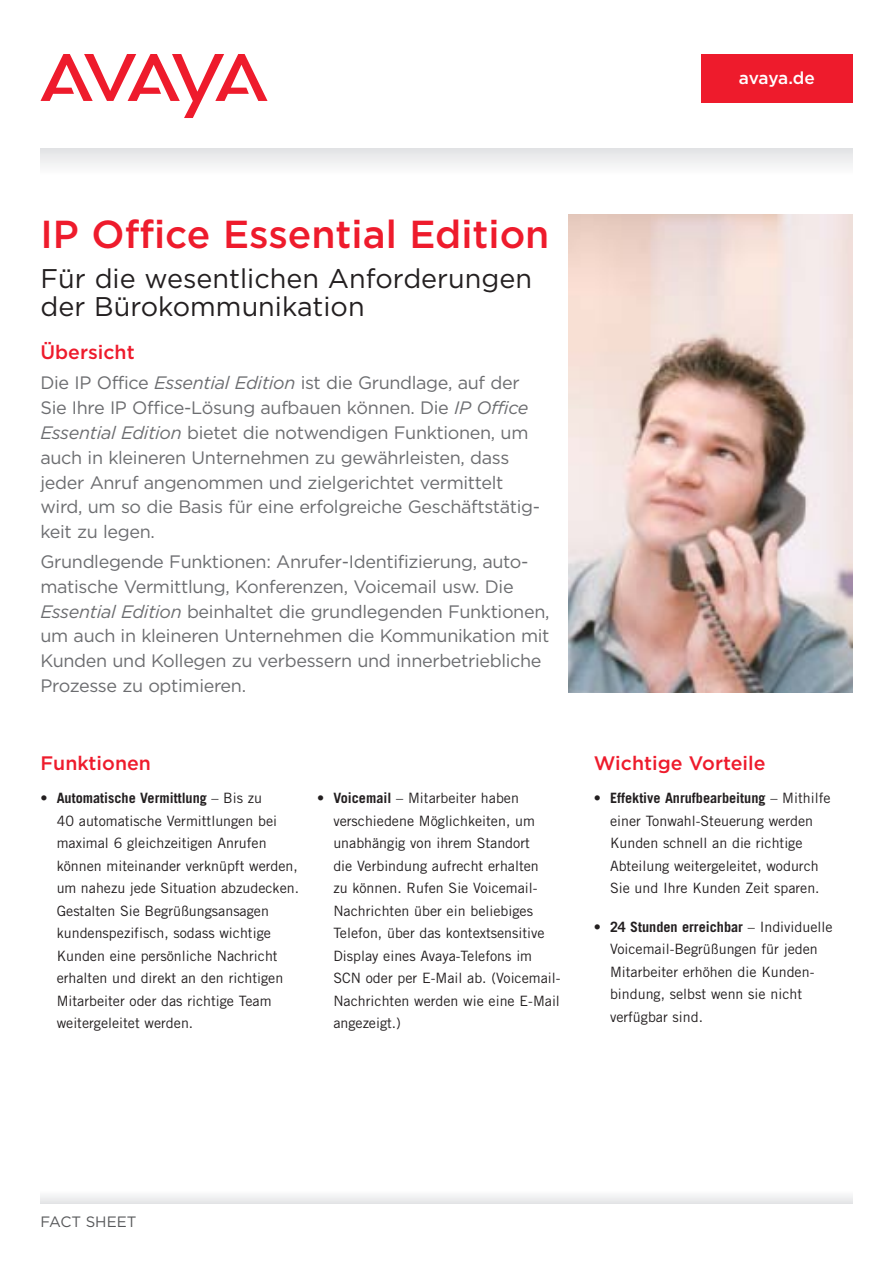
<style>
.page{position:relative;width:893px;height:1263px;background:#fff}
.page>*{position:absolute;margin:0;border:0;box-sizing:border-box;transform-origin:0 0}
.fact_sheet_title{font:500 39px "Gotham";color:#ee1b2c}
._2title{font:27px/28.5px "Gotham";color:#231f20}
.sub_head_PMS_485_cmy{font:500 19.5px "Gotham";color:#ee1b2c}
.intro{font:18px/24.8px "Gotham";letter-spacing:-.02em;color:#6c6d70}
.Collateral_Box{font:500 17.25px "Gotham";letter-spacing:-.02em;color:#fff}
.Collateral_ID{font:15px "Gotham";color:#57585a}
.bullet_body{font:14.25px/22.5px "Trade Gothic";color:#231f20}
.s1{font-style:italic}
.s2{font-weight:700}
</style>
<div class="page">
<svg style="left:40px;top:54px;width:228px;height:64px"></svg>
<div style="left:40px;top:148px;width:812px;height:27px;background:linear-gradient(to right,#f0f0f1,#f0f0f1)"></div>
<div style="left:40px;top:1190px;width:812px;height:13px;background:#f2f3f4"></div>
<div style="left:701px;top:54px;width:151px;height:49px;background:#ee1b2c"></div>
<img style="left:568px;top:214px;width:284px;height:479px">
<p class="Collateral_Box" style="left:739px;top:68px;width:77px">avaya.de</p>
<p class="fact_sheet_title" style="left:40px;top:212px;width:510px">IP Office Essential Edition</p>
<p class="_2title" style="left:40px;top:263px;width:493px">Für die wesentlichen Anforderungen der Bürokommunikation</p>
<p class="sub_head_PMS_485_cmy" style="left:40px;top:341px;width:96px">Übersicht</p>
<p class="intro" style="left:40px;top:370px;width:501px">Die IP Office <span class="s1">Essential Edition</span> ist die Grundlage, auf der Sie Ihre IP Office-Lösung aufbauen können. Die <span class="s1">IP Office Essential Edition</span> bietet die notwendigen Funktionen, um auch in kleineren Unternehmen zu gewährleisten, dass jeder Anruf angenommen und zielgerichtet vermittelt wird, um so die Basis für eine erfolgreiche Geschäftstätig&shy;keit zu legen.</p>
<p class="intro" style="left:40px;top:549px;width:511px">Grundlegende Funktionen: Anrufer-Identifizierung, auto&shy;matische Vermittlung, Konferenzen, Voicemail usw. Die <span class="s1">Essential Edition</span> beinhaltet die grundlegenden Funktionen, um auch in kleineren Unternehmen die Kommunikation mit Kunden und Kollegen zu verbessern und innerbetriebliche Prozesse zu optimieren.</p>
<p class="sub_head_PMS_485_cmy" style="left:40px;top:752px;width:112px">Funktionen</p>
<p class="bullet_body" style="left:57px;top:786px;width:244px;text-indent:-16px">• <span class="s2">Automatische Vermittlung</span> – Bis zu<br>40 automatische Vermittlungen bei maximal 6 gleichzeitigen Anrufen können miteinander verknüpft werden, um nahezu jede Situation abzudecken.<br>Gestalten Sie Begrüßungsansagen kundenspezifisch, sodass wichtige Kunden eine persönliche Nachricht erhalten und direkt an den richtigen Mitarbeiter oder das richtige Team weitergeleitet werden.</p>
<p class="bullet_body" style="left:333px;top:786px;width:229px;text-indent:-16px">• <span class="s2">Voicemail</span> – Mitarbeiter haben verschiedene Möglichkeiten, um unabhängig von ihrem Standort<br>die Verbindung aufrecht erhalten<br>zu können. Rufen Sie Voicemail-<br>Nachrichten über ein beliebiges<br>Telefon, über das kontextsensitive<br>Display eines Avaya-Telefons im<br>SCN oder per E-Mail ab. (Voicemail-<br>Nachrichten werden wie eine E-Mail angezeigt.)</p>
<p class="sub_head_PMS_485_cmy" style="left:594px;top:752px;width:173px">Wichtige Vorteile</p>
<p class="bullet_body" style="left:610px;top:786px;width:222px;text-indent:-16px">• <span class="s2">Effektive Anrufbearbeitung</span> – Mithilfe einer Tonwahl-Steuerung werden Kunden schnell an die richtige Abteilung weitergeleitet, wodurch Sie und Ihre Kunden Zeit sparen.</p>
<p class="bullet_body" style="left:610px;top:915px;width:224px;text-indent:-16px">• <span class="s2">24 Stunden erreichbar</span> – Individuelle<br>Voicemail-Begrüßungen für jeden<br>Mitarbeiter erhöhen die Kunden&shy;bindung, selbst wenn sie nicht verfügbar sind.</p>
<p class="Collateral_ID" style="left:40px;top:1213px;width:97px">FACT SHEET</p>
</div>
